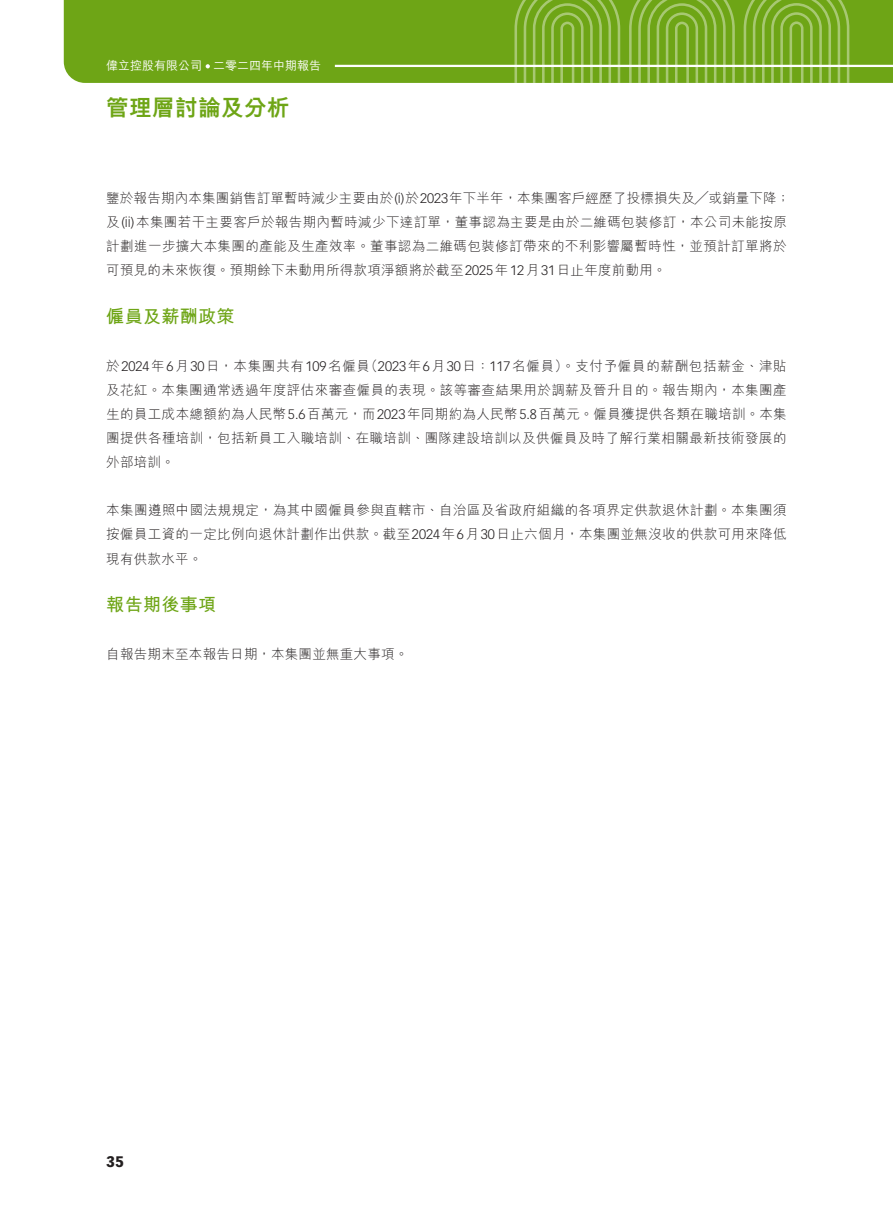
<style>
.page{position:relative;width:893px;height:1212px;background:#fff}
.page>*{position:absolute;margin:0;border:0;box-sizing:border-box;transform-origin:0 0}
.t1{font:800 22.5px "M Hei HK";letter-spacing:.02em;color:#6ea516}
.t2{font:700 18px "M Hei HK";letter-spacing:.02em;color:#6ea516}
.t3{font:900 15px "Vectora LT Std";color:#231f20}
.t4{font:300 13.5px/24px "M Hei HK";letter-spacing:.03em;color:#231f20}
.t5{font:300 13.5px "M Hei HK";letter-spacing:.05em;color:#231f20}
.t6{font:500 12px "M Hei HK";color:#fff}
.s1{font-family:"Vectora LT Std"}
</style>
<div class="page">
<div style="left:64px;top:0;width:829px;height:83px;background:#6ea516"></div>
<svg style="left:457px;top:0;width:392px;height:83px;background:#7bad2b"></svg>
<svg style="left:206px;top:64px;width:4px;height:4px"></svg>
<hr style="left:335px;top:65px;width:558px;height:2px;background:#fff">
<p class="t6" style="left:106px;top:57px;width:97px">偉立控股有限公司</p>
<p class="t6" style="left:213px;top:57px;width:110px">二零二四年中期報告</p>
<h1 class="t1" style="left:106px;top:96px;width:185px">管理層討論及分析</h1>
<p class="t4" style="left:106px;top:186px;width:685px">鑒於報告期內本集團銷售訂單暫時減少主要由於 於<span class="s1">)i( 2023</span>年下半年，本集團客戶經歷了投標損失及╱或銷量下降;及 <span class="s1">)i i(</span> 本集團若干主要客戶於報告期內暫時減少下達訂單，董事認為主要是由於二維碼包裝修訂，本公司未能按原計劃進一步擴大本集團的產能及生產效率。董事認為二維碼包裝修訂帶來的不利影響屬暫時性，並預計訂單將於可預見的未來恢復。預期餘下未動用所得款項淨額將於截至<span class="s1">2025</span>年<span class="s1">12</span>月<span class="s1">31</span>日止年度前動用。</p>
<h2 class="t2" style="left:106px;top:304px;width:130px">僱員及薪酬政策</h2>
<p class="t5" style="left:364px;top:360px;width:424px">（<span class="s1">2023</span>年<span class="s1">6</span>月<span class="s1">30</span>日：<span class="s1">117</span>名僱員）。支付予僱員的薪酬包括薪金、津貼</p>
<p class="t4" style="left:106px;top:354px;width:682px">於<span class="s1">2024</span>年<span class="s1">6</span>月<span class="s1">30</span>日，本集團共有<span class="s1">109</span>名僱員<br>及花紅。本集團通常透過年度評估來審查僱員的表現。該等審查結果用於調薪及晉升目的。報告期內，本集團產生的員工成本總額約為人民幣<span class="s1">5.6</span>百萬元，而<span class="s1">2023</span>年同期約為人民幣<span class="s1">5.8</span>百萬元。僱員獲提供各類在職培訓。本集團提供各種培訓，包括新員工入職培訓、在職培訓、團隊建設培訓以及供僱員及時了解行業相關最新技術發展的外部培訓。</p>
<p class="t4" style="left:106px;top:498px;width:682px;text-align:justify">本集團遵照中國法規規定，為其中國僱員參與直轄市、自治區及省政府組織的各項界定供款退休計劃。本集團須按僱員工資的一定比例向退休計劃作出供款。截至<span class="s1">2024</span>年<span class="s1">6</span>月<span class="s1">30</span>日止六個月，本集團並無沒收的供款可用來降低現有供款水平。</p>
<h2 class="t2" style="left:106px;top:592px;width:111px">報告期後事項</h2>
<p class="t4" style="left:106px;top:642px;width:303px">自報告期末至本報告日期，本集團並無重大事項。</p>
<p class="t3" style="left:106px;top:1152px;width:19px">35</p>
</div>
